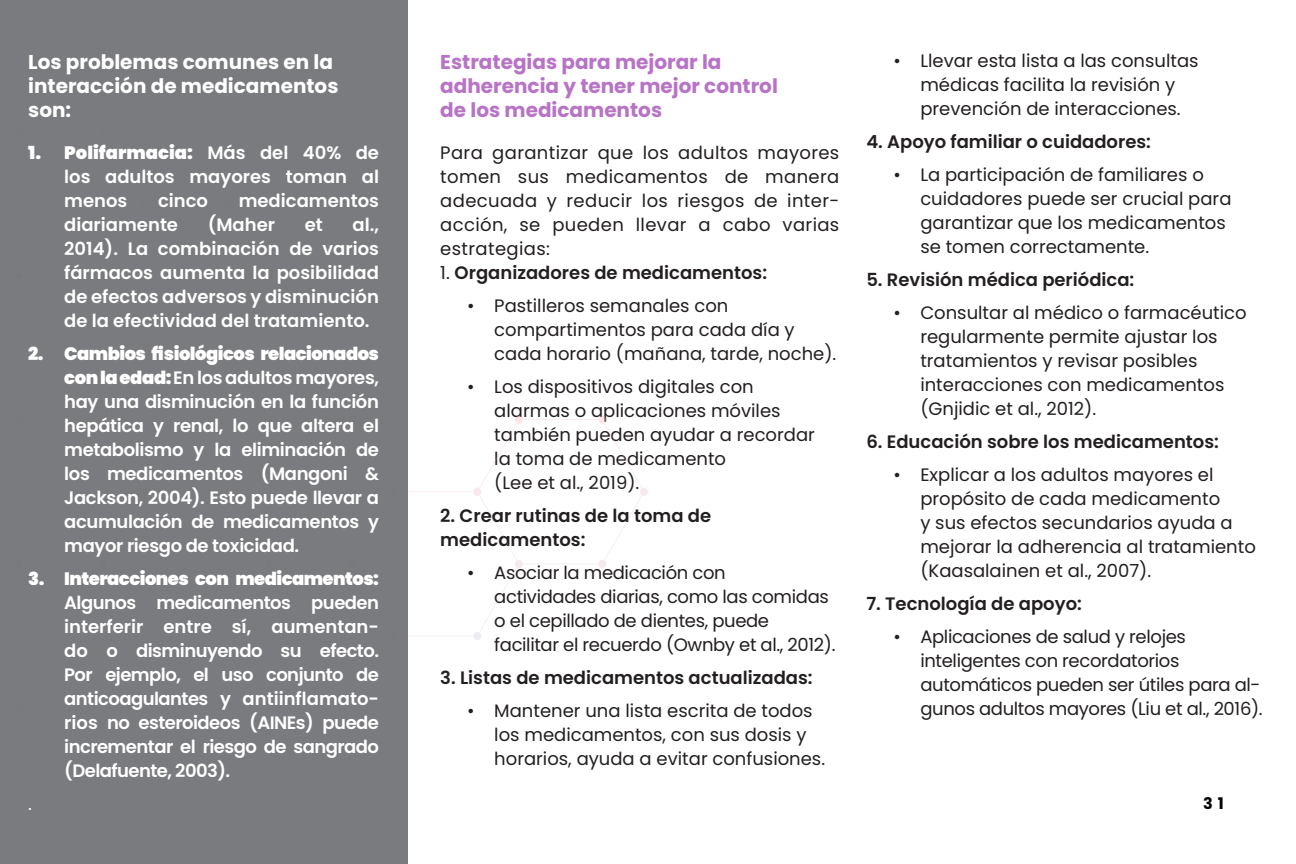
<style>
.page{position:relative;width:1296px;height:864px;background:#fff}
.page>*{position:absolute;margin:0;border:0;box-sizing:border-box;transform-origin:0 0}
.t1{font:700 20px/24px "Poppins";color:#b873c7}
.t2{font:700 20px/24px "Poppins";color:#fff}
.t3{font:18px/24px "Poppins";color:#231f20}
.t4{font:600 18px/24px "Poppins";color:#fff;text-align:justify}
.t5{font:18px/24px "Poppins";letter-spacing:-.02em;color:#231f20}
.t6{font:600 18px/24px "Poppins";color:#231f20}
.t7{font:18px "Poppins";color:#fff}
.t8{font:700 16px "Poppins";color:#040503}
.s1{font-weight:900}
.s2{font-weight:400}
</style>
<div class="page">
<div style="left:0;top:0;width:408px;height:864px;background:#7a7b7e"></div>
<p class="t2" style="left:28px;top:50px;width:312px">Los problemas comunes en la interacción de medicamentos son:</p>
<p class="t4" style="left:64px;top:140px;width:316px;text-indent:-36px"><span class="s1">1. Polifarmacia:</span> Más del 40% de los adultos mayores toman al menos</p>
<p class="t4" style="left:158px;top:188px;width:52px">cinco</p>
<p class="t4" style="left:239px;top:188px;width:142px">medicamentos</p>
<p class="t4" style="left:64px;top:212px;width:115px">diariamente</p>
<p class="t4" style="left:208px;top:212px;width:69px">(Maher</p>
<p class="t4" style="left:305px;top:212px;width:20px">et</p>
<p class="t4" style="left:64px;top:212px;width:316px;text-indent:288px">al., 2014). La combinación de varios fármacos aumenta la posibilidad de efectos adversos y disminución de la efectividad del tratamiento.</p>
<p class="t4" style="left:64px;top:341px;width:316px;text-indent:-36px"><span class="s1">2. Cambios fisiológicos relacionados con la edad:</span> En los adultos mayores, hay una disminución en la función hepática y renal, lo que altera el metabolismo y la eliminación de los medicamentos (Mangoni &amp; Jackson, 2004). Esto puede llevar a acumulación de medicamentos y mayor riesgo de toxicidad.</p>
<p class="t4" style="left:64px;top:566px;width:316px;text-indent:-36px"><span class="s1">3. Interacciones con medicamentos:<br></span>Algunos medicamentos pueden interferir entre sí, aumentan&shy;do o disminuyendo su efecto.<br>Por ejemplo, el uso conjunto de anticoagulantes y antiinflamato&shy;rios no esteroideos (AINEs) puede incrementar el riesgo de sangrado (Delafuente, 2003).</p>
<p class="t7" style="left:28px;top:793px;width:5px">.</p>
<p class="t1" style="left:440px;top:50px;width:339px">Estrategias para mejorar la adherencia y tener mejor control de los medicamentos</p>
<p class="t3" style="left:440px;top:140px;width:401px;text-align:justify">Para garantizar que los adultos mayores tomen sus medicamentos de manera adecuada y reducir los riesgos de inter&shy;acción, se pueden llevar a cabo varias estrategias:</p>
<p class="t6" style="left:440px;top:260px;width:328px"><span class="s2">1.</span> Organizadores de medicamentos:</p>
<p class="t3" style="left:494px;top:293px;width:343px;text-indent:-27px">• Pastilleros semanales con compartimentos para cada día y cada horario (mañana, tarde, noche).</p>
<p class="t3" style="left:494px;top:374px;width:322px;text-indent:-27px">• Los dispositivos digitales con alarmas o aplicaciones móviles también pueden ayudar a recordar la toma de medicamento<br>(Lee et al., 2019).</p>
<p class="t6" style="left:440px;top:503px;width:272px">2. Crear rutinas de la toma de medicamentos:</p>
<p class="t5" style="left:494px;top:560px;width:343px;text-indent:-27px">• Asociar la medicación con<br>actividades diarias, como las comidas o el cepillado de dientes, puede facilitar el recuerdo (Ownby et al., 2012).</p>
<p class="t6" style="left:440px;top:665px;width:374px">3. Listas de medicamentos actualizadas:</p>
<p class="t3" style="left:494px;top:698px;width:332px;text-indent:-27px">• Mantener una lista escrita de todos los medicamentos, con sus dosis y horarios, ayuda a evitar confusiones.</p>
<p class="t3" style="left:893px;top:48px;width:307px;text-align:center">• Llevar esta lista a las consultas médicas facilita la revisión y prevención de interacciones.</p>
<p class="t6" style="left:866px;top:129px;width:286px">4. Apoyo familiar o cuidadores:</p>
<p class="t3" style="left:920px;top:162px;width:313px;text-indent:-27px">• La participación de familiares o cuidadores puede ser crucial para garantizar que los medicamentos se tomen correctamente.</p>
<p class="t6" style="left:866px;top:267px;width:270px">5. Revisión médica periódica:</p>
<p class="t3" style="left:920px;top:300px;width:328px;text-indent:-27px">• Consultar al médico o farmacéutico regularmente permite ajustar los tratamientos y revisar posibles interacciones con medicamentos (Gnjidic et al., 2012).</p>
<p class="t6" style="left:866px;top:429px;width:354px">6. Educación sobre los medicamentos:</p>
<p class="t3" style="left:920px;top:462px;width:337px;text-indent:-27px">• Explicar a los adultos mayores el propósito de cada medicamento<br>y sus efectos secundarios ayuda a mejorar la adherencia al tratamiento (Kaasalainen et al., 2007).</p>
<p class="t6" style="left:866px;top:591px;width:217px">7. Tecnología de apoyo:</p>
<p class="t5" style="left:920px;top:624px;width:344px;text-indent:-27px">• Aplicaciones de salud y relojes inteligentes con recordatorios automáticos pueden ser útiles para al&shy;gunos adultos mayores (Liu et al., 2016).</p>
<p class="t8" style="left:1203px;top:794px;width:22px">3 1</p>
</div>
